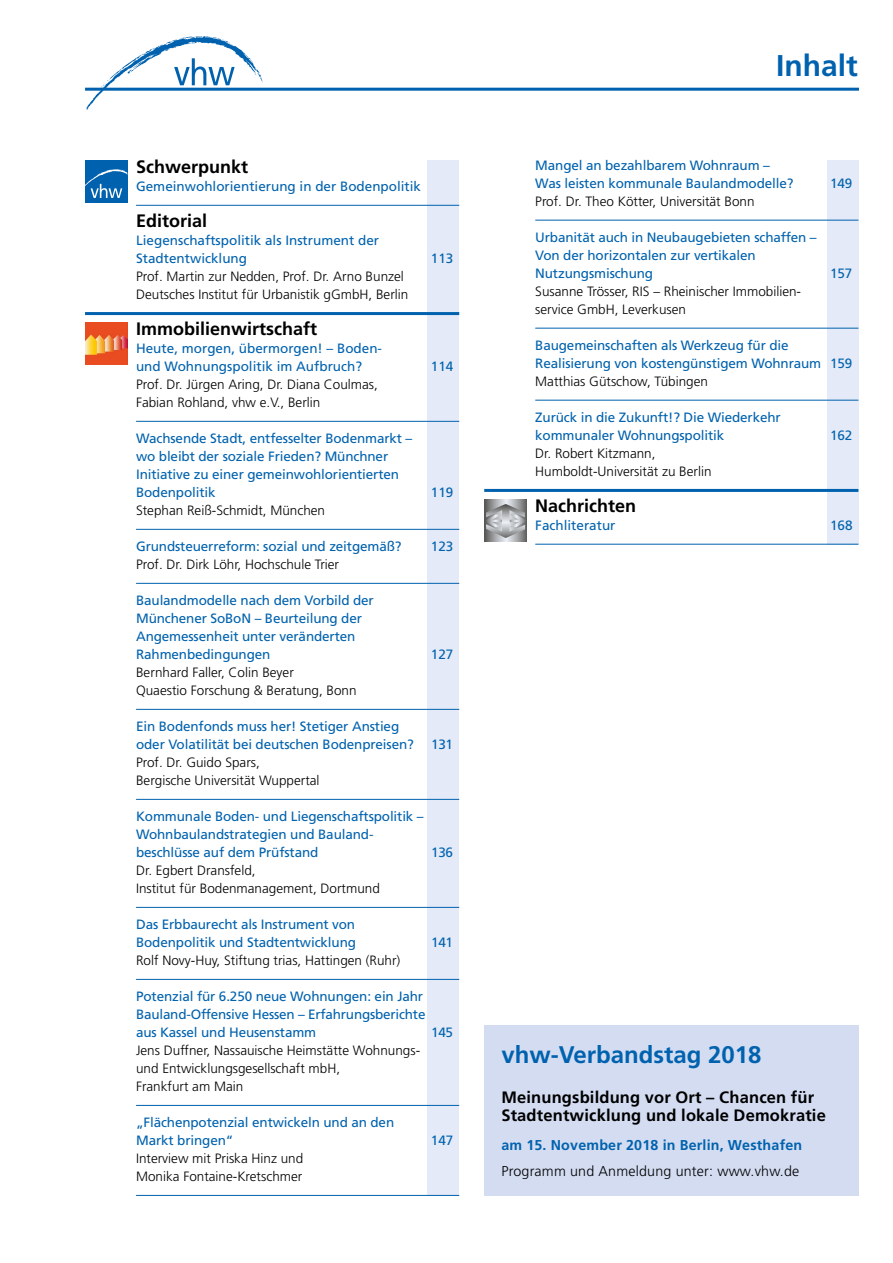
<style>
.page{position:relative;width:893px;height:1263px;background:#fff}
.page>*{position:absolute;margin:0;border:0;box-sizing:border-box;transform-origin:0 0}
.t1{font:700 30px "Frutiger LT";color:#0062ae}
.t2{font:700 24px "Frutiger LT";color:#0062ae}
.t3{font:700 18px "Frutiger LT";color:#000}
.t4{font:700 16.5px/18px "Frutiger LT";letter-spacing:.01em;color:#000}
.t5{font:300 14.25px "Frutiger LT";letter-spacing:.015em;color:#000}
.t6{font:700 14.25px "Frutiger LT";letter-spacing:.015em;color:#0062ae}
.t7{font:13.5px/18px "Frutiger LT";letter-spacing:-.01em;color:#0062ae}
.t8{font:300 13.5px/18px "Frutiger LT Std";color:#000}
</style>
<div class="page">
<svg style="left:86px;top:36px;width:177px;height:74px"></svg>
<hr style="left:85px;top:88px;width:774px;height:3px;background:#0062ae">
<div style="left:826px;top:160px;width:32px;height:384px;background:#e4eaf7"></div>
<div style="left:427px;top:160px;width:32px;height:1035px;background:#e4eaf7"></div>
<hr style="left:535px;top:220px;width:323px;height:1px;background:#0062ae">
<hr style="left:535px;top:328px;width:323px;height:1px;background:#0062ae">
<hr style="left:535px;top:400px;width:323px;height:1px;background:#0062ae">
<hr style="left:484px;top:489px;width:374px;height:3px;background:#0062ae">
<hr style="left:535px;top:544px;width:323px;height:1px;background:#0062ae">
<hr style="left:136px;top:205px;width:323px;height:1px;background:#0062ae">
<hr style="left:85px;top:312px;width:374px;height:3px;background:#0062ae">
<hr style="left:136px;top:421px;width:323px;height:1px;background:#0062ae">
<hr style="left:136px;top:529px;width:323px;height:1px;background:#0062ae">
<hr style="left:136px;top:583px;width:323px;height:1px;background:#0062ae">
<hr style="left:136px;top:709px;width:323px;height:1px;background:#0062ae">
<hr style="left:136px;top:799px;width:323px;height:1px;background:#0062ae">
<hr style="left:136px;top:907px;width:323px;height:1px;background:#0062ae">
<hr style="left:136px;top:979px;width:323px;height:1px;background:#0062ae">
<hr style="left:136px;top:1105px;width:323px;height:1px;background:#0062ae">
<hr style="left:136px;top:1195px;width:323px;height:1px;background:#0062ae">
<div style="left:85px;top:160px;width:42px;height:42px;background:#0062ae"></div>
<svg style="left:85px;top:169px;width:42px;height:29px"></svg>
<svg style="left:484px;top:499px;width:43px;height:43px"></svg>
<svg style="left:485px;top:504px;width:41px;height:34px"></svg>
<div style="left:484px;top:1025px;width:375px;height:171px;background:#d3dcf1"></div>
<img style="left:85px;top:322px;width:42px;height:43px">
<h3 class="t3" style="left:136px;top:157px;width:114px">Schwerpunkt</h3>
<p class="t7" style="left:136px;top:178px;width:287px">Gemeinwohlorientierung in der Bodenpolitik</p>
<h3 class="t3" style="left:136px;top:211px;width:73px">Editorial</h3>
<p class="t7" style="left:136px;top:232px;width:245px">Liegenschaftspolitik als Instrument der<br>Stadtentwicklung</p>
<p class="t8" style="left:136px;top:268px;width:274px">Prof. Martin zur Nedden, Prof. Dr. Arno Bunzel<br>Deutsches Institut für Urbanistik gGmbH, Berlin</p>
<h3 class="t3" style="left:136px;top:319px;width:183px">Immobilienwirtschaft</h3>
<p class="t7" style="left:136px;top:340px;width:248px">Heute, morgen, übermorgen! – Boden&shy;und Wohnungspolitik im Aufbruch?</p>
<p class="t8" style="left:136px;top:376px;width:243px">Prof. Dr. Jürgen Aring, Dr. Diana Coulmas,<br>Fabian Rohland, vhw e.V., Berlin</p>
<p class="t7" style="left:136px;top:430px;width:278px">Wachsende Stadt, entfesselter Bodenmarkt – wo bleibt der soziale Frieden? Münchner Initiative zu einer gemeinwohlorientierten Bodenpolitik</p>
<p class="t7" style="left:431px;top:250px;width:24px">113</p>
<p class="t7" style="left:431px;top:358px;width:24px">114</p>
<p class="t7" style="left:431px;top:484px;width:24px">119</p>
<p class="t8" style="left:136px;top:502px;width:191px">Stephan Reiß-Schmidt, München</p>
<p class="t7" style="left:136px;top:538px;width:267px">Grundsteuerreform: sozial und zeitgemäß?</p>
<p class="t7" style="left:431px;top:538px;width:24px">123</p>
<p class="t8" style="left:136px;top:556px;width:205px">Prof. Dr. Dirk Löhr, Hochschule Trier</p>
<p class="t7" style="left:136px;top:592px;width:239px">Baulandmodelle nach dem Vorbild der<br>Münchener SoBoN – Beurteilung der<br>Angemessenheit unter veränderten<br>Rahmenbedingungen</p>
<p class="t7" style="left:431px;top:646px;width:24px">127</p>
<p class="t8" style="left:136px;top:664px;width:222px">Bernhard Faller, Colin Beyer<br>Quaestio Forschung &amp; Beratung, Bonn</p>
<p class="t7" style="left:136px;top:718px;width:279px">Ein Bodenfonds muss her! Stetiger Anstieg oder Volatilität bei deutschen Bodenpreisen?</p>
<p class="t8" style="left:136px;top:754px;width:185px">Prof. Dr. Guido Spars,<br>Bergische Universität Wuppertal</p>
<p class="t7" style="left:136px;top:808px;width:289px">Kommunale Boden- und Liegenschaftspolitik –<br>Wohnbaulandstrategien und Bauland&shy;beschlüsse auf dem Prüfstand</p>
<p class="t8" style="left:136px;top:862px;width:245px">Dr. Egbert Dransfeld,<br>Institut für Bodenmanagement, Dortmund</p>
<p class="t7" style="left:136px;top:916px;width:221px">Das Erbbaurecht als Instrument von<br>Bodenpolitik und Stadtentwicklung</p>
<p class="t7" style="left:431px;top:736px;width:23px">131</p>
<p class="t7" style="left:431px;top:844px;width:23px">136</p>
<p class="t7" style="left:431px;top:934px;width:23px">141</p>
<p class="t8" style="left:136px;top:952px;width:266px">Rolf Novy-Huy, Stiftung trias, Hattingen (Ruhr)</p>
<p class="t7" style="left:136px;top:988px;width:291px">Potenzial für 6.250 neue Wohnungen: ein Jahr<br>Bauland-Offensive Hessen – Erfahrungsberichte aus Kassel und Heusenstamm</p>
<p class="t7" style="left:431px;top:1024px;width:23px">145</p>
<p class="t8" style="left:136px;top:1042px;width:286px">Jens Duffner, Nassauische Heimstätte Wohnungs&shy;und Entwicklungsgesellschaft mbH,<br>Frankfurt am Main</p>
<p class="t7" style="left:136px;top:1114px;width:260px">„Flächenpotenzial entwickeln und an den<br>Markt bringen“</p>
<p class="t8" style="left:136px;top:1150px;width:169px">Interview mit Priska Hinz und<br>Monika Fontaine-Kretschmer</p>
<p class="t7" style="left:431px;top:1132px;width:24px">147</p>
<h1 class="t1" style="left:776px;top:48px;width:83px">Inhalt</h1>
<p class="t7" style="left:535px;top:157px;width:260px">Mangel an bezahlbarem Wohnraum –<br>Was leisten kommunale Baulandmodelle?</p>
<p class="t8" style="left:535px;top:193px;width:221px">Prof. Dr. Theo Kötter, Universität Bonn</p>
<p class="t7" style="left:535px;top:229px;width:283px">Urbanität auch in Neubaugebieten schaffen –<br>Von der horizontalen zur vertikalen<br>Nutzungsmischung</p>
<p class="t7" style="left:830px;top:175px;width:23px">149</p>
<p class="t7" style="left:830px;top:265px;width:23px">157</p>
<p class="t8" style="left:535px;top:283px;width:267px">Susanne Trösser, RIS – Rheinischer Immobilien&shy;service GmbH, Leverkusen</p>
<p class="t7" style="left:535px;top:337px;width:319px">Baugemeinschaften als Werkzeug für die<br>Realisierung von kostengünstigem Wohnraum 159</p>
<p class="t8" style="left:535px;top:373px;width:174px">Matthias Gütschow, Tübingen</p>
<p class="t7" style="left:535px;top:409px;width:247px">Zurück in die Zukunft!? Die Wiederkehr kommunaler Wohnungspolitik</p>
<p class="t7" style="left:830px;top:427px;width:24px">162</p>
<p class="t8" style="left:535px;top:445px;width:178px">Dr. Robert Kitzmann,<br>Humboldt-Universität zu Berlin</p>
<h3 class="t3" style="left:535px;top:495px;width:102px">Nachrichten</h3>
<p class="t7" style="left:535px;top:517px;width:82px">Fachliteratur</p>
<p class="t7" style="left:830px;top:517px;width:24px">168</p>
<h2 class="t2" style="left:501px;top:1040px;width:262px">vhw-Verbandstag 2018</h2>
<p class="t4" style="left:501px;top:1088px;width:326px">Meinungsbildung vor Ort – Chancen für<br>Stadtentwicklung und lokale Demokratie</p>
<p class="t6" style="left:501px;top:1137px;width:302px">am 15. November 2018 in Berlin, Westhafen</p>
<p class="t5" style="left:501px;top:1163px;width:299px">Programm und Anmeldung unter: www.vhw.de</p>
</div>
